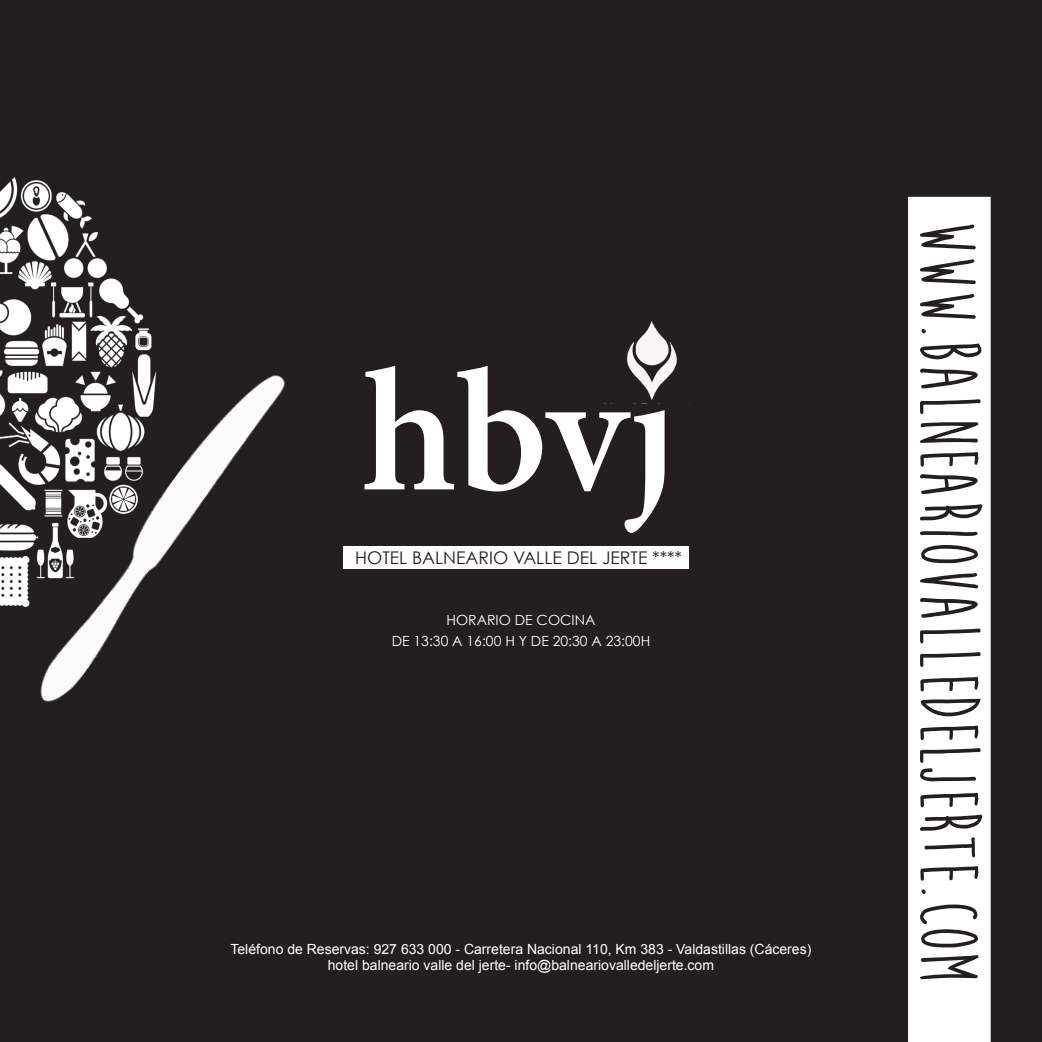
<style>
.page{position:relative;width:1042px;height:1042px;background:#231f20}
.page>*{position:absolute;margin:0;border:0;box-sizing:border-box;transform-origin:0 0}
.t1{font:600 175px "Minion Pro";color:#fff}
.t2{font:700 84px "Moon Flower";color:#231f20}
.t3{font:17.5px "Century Gothic";color:#231f20}
.t4{font:14px "Arial";color:#fff}
.t5{font:14px "Century Gothic";color:#fff}
</style>
<div class="page">
<img style="left:0;top:161px;width:171px;height:469px">
<svg style="left:908px;top:197px;width:82px;height:845px"></svg>
<img style="left:12px;top:348px;width:318px;height:392px">
<div style="left:343px;top:546px;width:346px;height:23px;background:#fff"></div>
<div style="left:616px;top:349px;width:66px;height:59px;background:#231f20"></div>
<div style="left:615px;top:348px;width:68px;height:61px;border:2px solid #231f20"></div>
<img style="left:601px;top:321px;width:88px;height:82px">
<p class="t1" style="left:362px;top:312px;width:316px">hbvj</p>
<p class="t3" style="left:355px;top:547px;width:328px">HOTEL BALNEARIO VALLE DEL JERTE ****</p>
<p class="t5" style="left:446px;top:611px;width:150px">HORARIO DE COCINA</p>
<p class="t5" style="left:392px;top:632px;width:260px">DE 13:30 A 16:00 H Y DE 20:30 A 23:00H</p>
<p class="t4" style="left:230px;top:939px;width:582px">Teléfono de Reservas: 927 633 000 - Carretera Nacional 110, Km 383 - Valdastillas (Cáceres)</p>
<p class="t4" style="left:328px;top:956px;width:388px">hotel balneario valle del jerte- info@balneariovalledeljerte.com</p>
<p class="t2" style="left:992px;top:218px;width:764px;rotate:90deg">www.balneariovalledeljerte.com</p>
</div>
